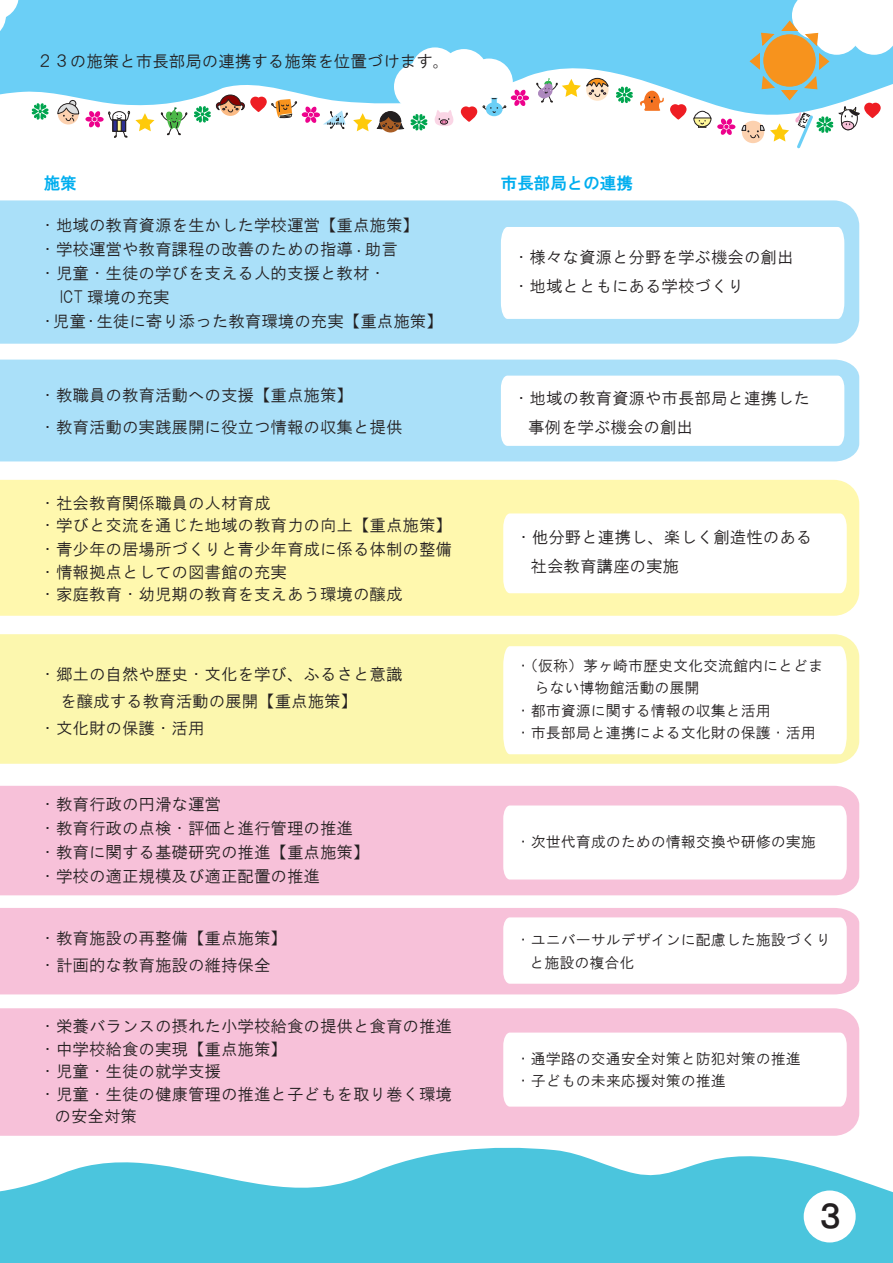
<style>
.page{position:relative;width:893px;height:1263px;background:#fff}
.page>*{position:absolute;margin:0;border:0;box-sizing:border-box;transform-origin:0 0}
.t1{font:31.5px "HGS Gothic E";color:#231f20}
.t2{font:16.5px/28.8px "HGS Gothic M";color:#231f20}
.t3{font:16.5px "HGS Gothic E";color:#00aeef}
.t4{font:15px/22.5px "HGS Gothic M";color:#231f20}
.s1{font-family:"Koz Go Pr 6 N"}
</style>
<div class="page">
<svg style="left:0;top:0;width:893px;height:142px;fill:#6bcff6"></svg>
<svg style="left:0;top:1147px;width:893px;height:116px;fill:#4bc5dd"></svg>
<div style="left:804px;top:1190px;width:52px;height:52px;background:#fff;border-radius:50%"></div>
<div style="left:415px;top:78px;width:48px;height:48px;background:#fff;border-radius:50%"></div>
<div style="left:394px;top:63px;width:48px;height:48px;background:#fff;border-radius:50%"></div>
<div style="left:411px;top:47px;width:48px;height:48px;background:#fff;border-radius:50%"></div>
<div style="left:440px;top:49px;width:48px;height:48px;background:#fff;border-radius:50%"></div>
<div style="left:452px;top:78px;width:48px;height:48px;background:#fff;border-radius:50%"></div>
<div style="left:465px;top:59px;width:48px;height:47px;background:#fff;border-radius:50%"></div>
<svg style="left:0;top:0;width:19px;height:39px"></svg>
<div style="left:764px;top:35px;width:51px;height:51px;background:#f7931d;border-radius:50%"></div>
<svg style="left:781px;top:90px;width:17px;height:11px"></svg>
<svg style="left:804px;top:76px;width:14px;height:14px"></svg>
<svg style="left:761px;top:33px;width:14px;height:13px"></svg>
<svg style="left:781px;top:0;width:112px;height:70px"></svg>
<svg style="left:749px;top:52px;width:26px;height:37px"></svg>
<svg style="left:31px;top:103px;width:18px;height:17px"></svg>
<div style="left:70px;top:100px;width:6px;height:7px;background:#dddede;border-radius:50%"></div>
<div style="left:69px;top:100px;width:7px;height:7px;border:1px solid #231f20;border-radius:50%"></div>
<svg style="left:58px;top:104px;width:21px;height:21px"></svg>
<svg style="left:58px;top:103px;width:21px;height:18px"></svg>
<svg style="left:770px;top:123px;width:19px;height:19px"></svg>
<svg style="left:461px;top:106px;width:16px;height:16px"></svg>
<svg style="left:670px;top:104px;width:16px;height:16px"></svg>
<svg style="left:717px;top:118px;width:18px;height:17px"></svg>
<svg style="left:410px;top:114px;width:18px;height:17px"></svg>
<svg style="left:616px;top:86px;width:17px;height:17px"></svg>
<div style="left:380px;top:112px;width:21px;height:20px;background:#a95e25;border-radius:50%"></div>
<svg style="left:640px;top:91px;width:24px;height:20px"></svg>
<svg style="left:839px;top:103px;width:42px;height:29px"></svg>
<svg style="left:795px;top:111px;width:38px;height:37px"></svg>
<div style="left:742px;top:121px;width:22px;height:22px;background:#fcd1af;border-radius:50%"></div>
<svg style="left:742px;top:125px;width:22px;height:13px"></svg>
<svg style="left:85px;top:111px;width:69px;height:27px"></svg>
<svg style="left:161px;top:107px;width:26px;height:28px"></svg>
<svg style="left:434px;top:110px;width:20px;height:16px"></svg>
<svg style="left:194px;top:95px;width:210px;height:36px"></svg>
<svg style="left:483px;top:89px;width:46px;height:27px"></svg>
<svg style="left:694px;top:111px;width:17px;height:16px"></svg>
<svg style="left:537px;top:73px;width:71px;height:29px"></svg>
<div style="left:0;top:200px;width:859px;height:144px;background:#aae0f9"></div>
<div style="left:0;top:360px;width:859px;height:101px;background:#aae0f9"></div>
<svg style="left:501px;top:227px;width:343px;height:92px"></svg>
<svg style="left:501px;top:376px;width:343px;height:70px"></svg>
<div style="left:0;top:480px;width:859px;height:136px;background:#fff8ae"></div>
<svg style="left:503px;top:513px;width:344px;height:80px"></svg>
<div style="left:0;top:634px;width:859px;height:130px;background:#fcf7ae"></div>
<svg style="left:503px;top:646px;width:344px;height:108px"></svg>
<div style="left:0;top:786px;width:859px;height:109px;background:#f7c1d9"></div>
<svg style="left:503px;top:805px;width:344px;height:74px"></svg>
<div style="left:0;top:908px;width:859px;height:86px;background:#f7c1d9"></div>
<svg style="left:503px;top:917px;width:344px;height:67px"></svg>
<div style="left:0;top:1008px;width:859px;height:128px;background:#f7c1d9"></div>
<svg style="left:503px;top:1032px;width:344px;height:74px"></svg>
<p class="t2" style="left:37px;top:46px;width:414px">２３の施策と市長部局の連携する施策を位置づけます。</p>
<p class="t3" style="left:44px;top:175px;width:34px">施策</p>
<p class="t3" style="left:501px;top:175px;width:133px">市長部局との連携</p>
<p class="t2" style="left:40px;top:211px;width:381px">・地域の教育資源を生かした学校運営【重点施策】</p>
<p class="t2" style="left:40px;top:235px;width:360px">・学校運営や教育課程の改善のための指導 <span class="s1">·</span> 助言</p>
<p class="t2" style="left:40px;top:259px;width:348px">・児童・生徒の学びを支える人的支援と教材・</p>
<p class="t2" style="left:60px;top:283px;width:111px">ICT 環境の充実</p>
<p class="t2" style="left:40px;top:307px;width:405px">・児童・生徒に寄り添った教育環境の充実【重点施策】</p>
<p class="t2" style="left:513px;top:243px;width:282px">・様々な資源と分野を学ぶ機会の創出・地域とともにある学校づくり</p>
<p class="t2" style="left:40px;top:379px;width:364px;line-height:31.5px">・教職員の教育活動への支援【重点施策】<br>・教育活動の実践展開に役立つ情報の収集と提供</p>
<p class="t2" style="left:528px;top:384px;width:283px;text-indent:-15px">・地域の教育資源や市長部局と連携した事例を学ぶ機会の創出</p>
<p class="t2" style="left:40px;top:491px;width:422px;line-height:22.5px">・社会教育関係職員の人材育成<br>・学びと交流を通じた地域の教育力の向上【重点施策】　</p>
<p class="t2" style="left:40px;top:538px;width:414px;line-height:22.5px">・青少年の居場所づくりと青少年育成に係る体制の整備・情報拠点としての図書館の充実<br>・家庭教育・幼児期の教育を支えあう環境の醸成</p>
<p class="t2" style="left:530px;top:523px;width:283px;text-indent:-15px">・他分野と連携し、楽しく創造性のある社会教育講座の実施</p>
<p class="t2" style="left:40px;top:659px;width:364px">・郷土の自然や歴史・文化を学び、ふるさと意識</p>
<p class="t2" style="left:60px;top:686px;width:298px">を醸成する教育活動の展開【重点施策】</p>
<p class="t2" style="left:40px;top:713px;width:166px">・文化財の保護・活用</p>
<p class="t2" style="left:40px;top:791px;width:331px;line-height:24px">・教育行政の円滑な運営<br>・教育行政の点検・評価と進行管理の推進・教育に関する基礎研究の推進【重点施策】・学校の適正規模及び適正配置の推進</p>
<p class="t4" style="left:516px;top:654px;width:309px">・（仮称）茅ヶ崎市歴史文化交流館内にとどま　らない博物館活動の展開<br>・都市資源に関する情報の収集と活用<br>・市長部局と連携による文化財の保護・活用</p>
<p class="t4" style="left:516px;top:830px;width:301px">・次世代育成のための情報交換や研修の実施</p>
<p class="t2" style="left:40px;top:924px;width:249px;line-height:27px">・教育施設の再整備【重点施策】・計画的な教育施設の維持保全</p>
<p class="t4" style="left:529px;top:929px;width:303px;text-indent:-14px">・ユニバーサルデザインに配慮した施設づくりと施設の複合化</p>
<p class="t2" style="left:40px;top:1012px;width:414px">・栄養バランスの摂れた小学校給食の提供と食育の推進</p>
<p class="t2" style="left:40px;top:1034px;width:249px">・中学校給食の実現【重点施策】</p>
<p class="t2" style="left:40px;top:1057px;width:183px">・児童・生徒の就学支援</p>
<p class="t2" style="left:40px;top:1079px;width:414px">・児童・生徒の健康管理の推進と子どもを取り巻く環境</p>
<p class="t2" style="left:55px;top:1102px;width:84px">の安全対策</p>
<p class="t4" style="left:516px;top:1047px;width:286px">・通学路の交通安全対策と防犯対策の推進・子どもの未来応援対策の推進</p>
<h1 class="t1" style="left:815px;top:1200px;width:33px">３</h1>
</div>
